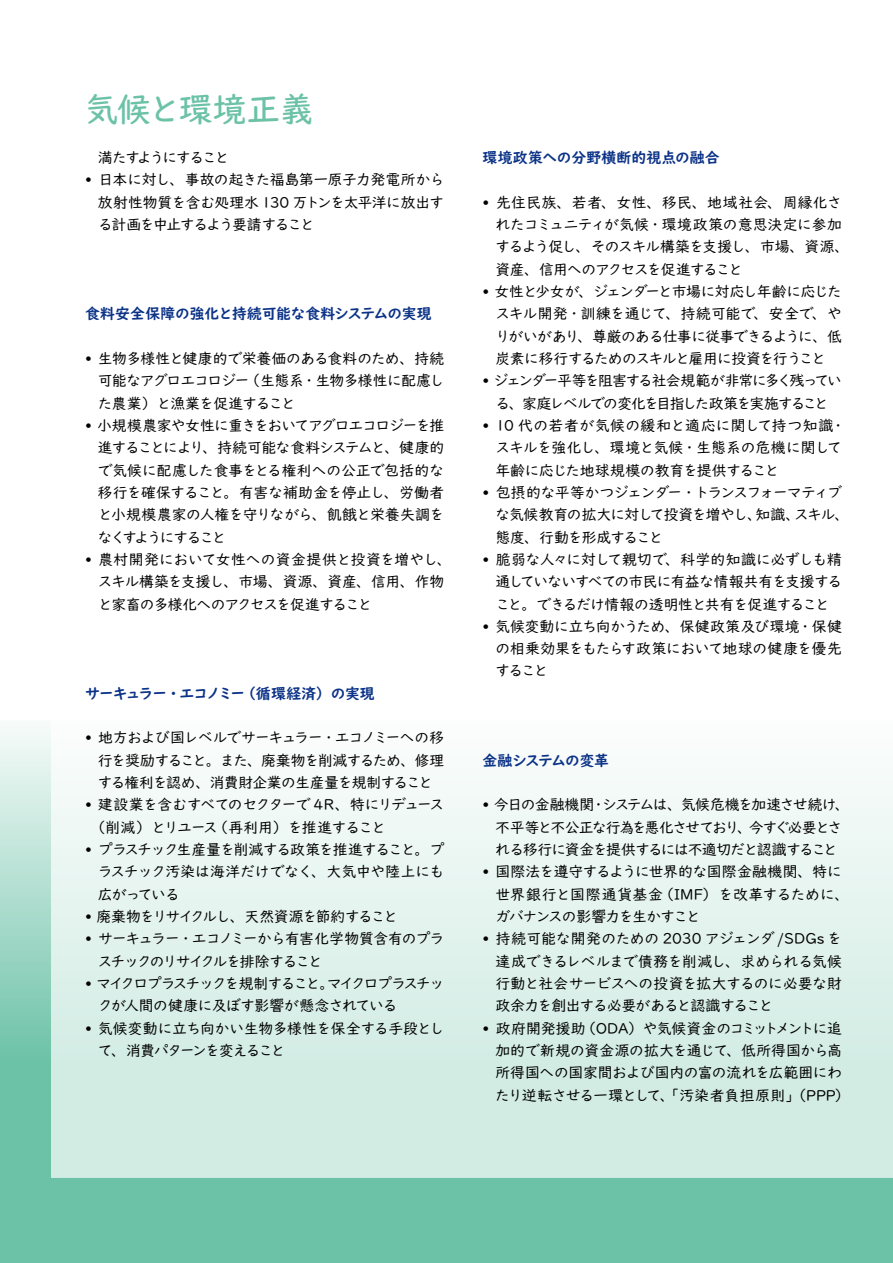
<style>
.page{position:relative;width:893px;height:1263px;background:#fff}
.page>*{position:absolute;margin:0;border:0;box-sizing:border-box;transform-origin:0 0}
.t1{font:500 34.05px "UD Digi Kyokasho Pro N";letter-spacing:-.035em;color:#6cc2a7}
.t2{font:14.85px/22.4px "UD Digi Kyokasho Pro N";letter-spacing:-.055em;color:#000;text-align:justify}
.t3{font:14.85px/22.4px "UD Digi Kyokasho Pro N";letter-spacing:-.03em;color:#000}
.t4{font:14.85px/22.4px "UD Digi Kyokasho Pro N";letter-spacing:-.085em;color:#000;text-align:center}
.t5{font:14.85px/22.4px "UD Digi Kyokasho Pro N";letter-spacing:-.02em;color:#000}
.t6{font:14.85px/22.4px "UD Digi Kyokasho Pro N";letter-spacing:-.015em;color:#000}
.t7{font:14.85px/22.4px "UD Digi Kyokasho Pro N";letter-spacing:-.035em;color:#000}
.t8{font:14.85px/22.4px "UD Digi Kyokasho Pro N";letter-spacing:-.11em;color:#000;text-align:center}
.t9{font:14.85px/22.4px "UD Digi Kyokasho Pro N";letter-spacing:-.095em;color:#000}
.t10{font:700 14.85px "UD Digi Kyokasho Pro N";letter-spacing:-.02em;color:#0c3388}
.t11{font:14.85px "UD Digi Kyokasho Pro N";letter-spacing:-.09em;color:#000}
.t12{font:700 14.85px "UD Digi Kyokasho Pro N";letter-spacing:-.06em;color:#0c3388}
.t13{font:700 14.85px "UD Digi Kyokasho Pro N";letter-spacing:.005em;color:#0c3388}
.t14{font:14.85px "UD Digi Kyokasho Pro N";letter-spacing:-.13em;color:#000}
.t15{font:700 14.85px "UD Digi Kyokasho Pro N";letter-spacing:-.05em;color:#0c3388}
.s1{font-weight:800}
</style>
<div class="page">
<svg style="left:0;top:728px;width:893px;height:535px;background:#77c6ae"></svg>
<svg style="left:51px;top:728px;width:842px;height:450px"></svg>
<h1 class="t1" style="left:85px;top:81px;width:230px">気候と環境正義</h1>
<p class="t14" style="left:98px;top:145px;width:133px">満たすようにすること</p>
<p class="t2" style="left:98px;top:168px;width:348px;text-indent:-13px"><span class="s1">•</span> 日本に対し、事故の起きた福島第一原子力発電所から放射性物質を含む処理水 130 万トンを太平洋に放出する計画を中止するよう要請すること</p>
<p class="t10" style="left:85px;top:301px;width:348px">食料安全保障の強化と持続可能な食料システムの実現</p>
<p class="t2" style="left:98px;top:346px;width:348px;text-indent:-13px"><span class="s1">•</span> 生物多様性と健康的で栄養価のある食料のため、持続可能なアグロエコロジー（生態系・生物多様性に配慮した農業）と漁業を促進すること</p>
<p class="t2" style="left:98px;top:413px;width:348px;text-indent:-13px"><span class="s1">•</span> 小規模農家や女性に重きをおいてアグロエコロジーを推進することにより、持続可能な食料システムと、健康的で気候に配慮した食事をとる権利への公正で包括的な移行を確保すること。有害な補助金を停止し、労働者と小規模農家の人権を守りながら、飢餓と栄養失調をなくすようにすること</p>
<p class="t7" style="left:98px;top:547px;width:355px;text-indent:-13px"><span class="s1">•</span> 農村開発において女性への資金提供と投資を増やし、スキル構築を支援し、市場、資源、資産、信用、作物と家畜の多様化へのアクセスを促進すること</p>
<p class="t12" style="left:85px;top:681px;width:291px">サーキュラー・エコノミー（循環経済）の実現</p>
<p class="t2" style="left:98px;top:726px;width:348px;text-indent:-13px"><span class="s1">•</span> 地方および国レベルでサーキュラー・エコノミーへの移行を奨励すること。また、廃棄物を削減するため、修理する権利を認め、消費財企業の生産量を規制すること</p>
<p class="t2" style="left:90px;top:793px;width:355px;text-indent:-5px"><span class="s1">•</span> 建設業を含むすべてのセクターで 4R、特にリデュース（削減）とリユース（再利用）を推進すること</p>
<p class="t2" style="left:98px;top:838px;width:348px;text-indent:-13px"><span class="s1">•</span> プラスチック生産量を削減する政策を推進すること。プラスチック汚染は海洋だけでなく、大気中や陸上にも広がっている</p>
<p class="t11" style="left:85px;top:904px;width:314px"><span class="s1">•</span> 廃棄物をリサイクルし、天然資源を節約すること</p>
<p class="t4" style="left:98px;top:927px;width:348px;text-align:left;text-indent:-13px"><span class="s1">•</span> サーキュラー・エコノミーから有害化学物質含有のプラスチックのリサイクルを排除すること</p>
<p class="t9" style="left:98px;top:971px;width:348px;text-indent:-13px"><span class="s1">•</span> マイクロプラスチックを規制すること。マイクロプラスチックが人間の健康に及ぼす影響が懸念されている</p>
<p class="t2" style="left:98px;top:1016px;width:348px;text-indent:-13px"><span class="s1">•</span> 気候変動に立ち向かい生物多様性を保全する手段として、消費パターンを変えること</p>
<p class="t13" style="left:483px;top:145px;width:238px">環境政策への分野横断的視点の融合</p>
<p class="t3" style="left:495px;top:190px;width:355px;text-indent:-13px"><span class="s1">•</span> 先住民族、若者、女性、移民、地域社会、周縁化されたコミュニティが気候・環境政策の意思決定に参加するよう促し、そのスキル構築を支援し、市場、資源、資産、信用へのアクセスを促進すること</p>
<p class="t2" style="left:495px;top:279px;width:348px;text-indent:-13px"><span class="s1">•</span> 女性と少女が、ジェンダーと市場に対応し年齢に応じたスキル開発・訓練を通じて、持続可能で、安全で、やりがいがあり、尊厳のある仕事に従事できるように、低炭素に移行するためのスキルと雇用に投資を行うこと</p>
<p class="t8" style="left:483px;top:369px;width:361px"><span class="s1">•</span> ジェンダー平等を阻害する社会規範が非常に多く残っている、家庭レベルでの変化を目指した政策を実施すること</p>
<p class="t6" style="left:495px;top:413px;width:352px;text-indent:-13px"><span class="s1">•</span> 10 代の若者が気候の緩和と適応に関して持つ知識・スキルを強化し、環境と気候・生態系の危機に関して年齢に応じた地球規模の教育を提供すること</p>
<p class="t2" style="left:495px;top:480px;width:355px;text-align:left;text-indent:-13px"><span class="s1">•</span> 包摂的な平等かつジェンダー・トランスフォーマティブな気候教育の拡大に対して投資を増やし、知識、スキル、態度、行動を形成すること</p>
<p class="t2" style="left:495px;top:547px;width:348px;text-indent:-13px"><span class="s1">•</span> 脆弱な人々に対して親切で、科学的知識に必ずしも精通していないすべての市民に有益な情報共有を支援すること。できるだけ情報の透明性と共有を促進すること</p>
<p class="t2" style="left:495px;top:614px;width:348px;text-indent:-13px"><span class="s1">•</span> 気候変動に立ち向かうため、保健政策及び環境・保健の相乗効果をもたらす政策において地球の健康を優先すること</p>
<p class="t15" style="left:483px;top:748px;width:128px">金融システムの変革</p>
<p class="t4" style="left:483px;top:793px;width:369px"><span class="s1">•</span> 今日の金融機関・システムは、気候危機を加速させ続け、不平等と不公正な行為を悪化させており、今すぐ必要とさ<br>れる移行に資金を提供するには不適切だと認識すること</p>
<p class="t3" style="left:495px;top:860px;width:355px;text-indent:-13px"><span class="s1">•</span> 国際法を遵守するように世界的な国際金融機関、特に世界銀行と国際通貨基金（IMF）を改革するために、ガバナンスの影響力を生かすこと</p>
<p class="t2" style="left:495px;top:927px;width:348px;text-indent:-13px"><span class="s1">•</span> 持続可能な開発のための 2030 アジェンダ/SDGs を達成できるレベルまで債務を削減し、求められる気候行動と社会サービスへの投資を拡大するのに必要な財政余力を創出する必要があると認識すること</p>
<p class="t5" style="left:495px;top:1016px;width:356px;text-indent:-13px"><span class="s1">•</span> 政府開発援助（ODA）や気候資金のコミットメントに追加的で新規の資金源の拡大を通じて、低所得国から高所得国への国家間および国内の富の流れを広範囲にわたり逆転させる一環として、「汚染者負担原則」（PPP）</p>
</div>
